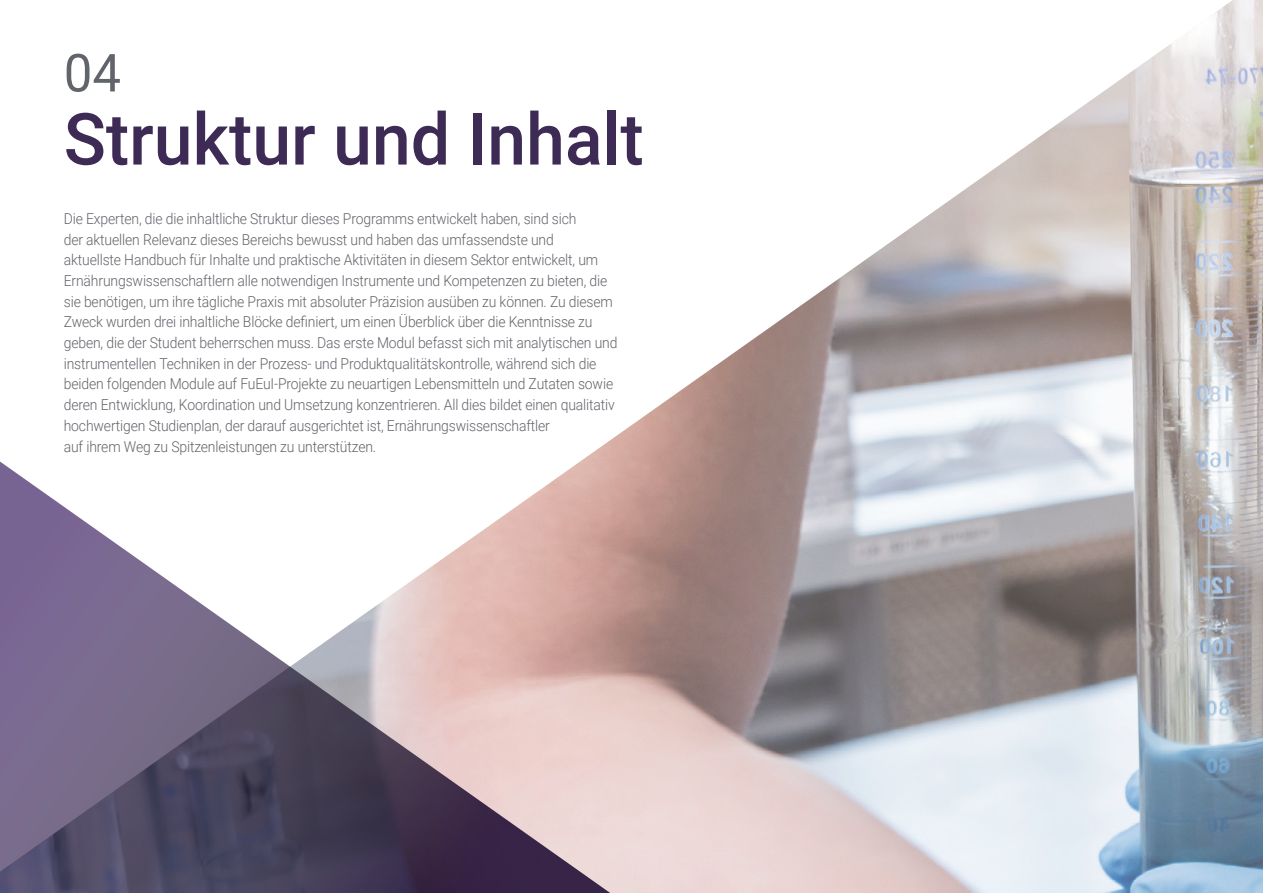
<style>
.page{position:relative;width:1263px;height:893px;background:#fff}
.page>*{position:absolute;margin:0;border:0;box-sizing:border-box;transform-origin:0 0}
.t1{font:500 72px "Roboto";color:#3d2b56}
.t2{font:52.5px "Roboto";color:#61646a}
.t3{font:300 15px/20.7px "Roboto";letter-spacing:-.01em;color:#61646a;scale:.93 1}
</style>
<div class="page">
<img style="left:602px;top:0;width:661px;height:893px">
<svg style="left:0;top:446px;width:640px;height:447px"></svg>
<h2 class="t2" style="left:64px;top:36px;width:59px">04</h2>
<h1 class="t1" style="left:64px;top:89px;width:581px">Struktur und Inhalt</h1>
<p class="t3" style="left:64px;top:208px;width:597px">Die Experten, die die inhaltliche Struktur dieses Programms entwickelt haben, sind sich<br>der aktuellen Relevanz dieses Bereichs bewusst und haben das umfassendste und<br>aktuellste Handbuch für Inhalte und praktische Aktivitäten in diesem Sektor entwickelt, um Ernährungswissenschaftlern alle notwendigen Instrumente und Kompetenzen zu bieten, die sie benötigen, um ihre tägliche Praxis mit absoluter Präzision ausüben zu können. Zu diesem Zweck wurden drei inhaltliche Blöcke definiert, um einen Überblick über die Kenntnisse zu geben, die der Student beherrschen muss. Das erste Modul befasst sich mit analytischen und instrumentellen Techniken in der Prozess- und Produktqualitätskontrolle, während sich die beiden folgenden Module auf FuEuI-Projekte zu neuartigen Lebensmitteln und Zutaten sowie deren Entwicklung, Koordination und Umsetzung konzentrieren. All dies bildet einen qualitativ hochwertigen Studienplan, der darauf ausgerichtet ist, Ernährungswissenschaftler<br>auf ihrem Weg zu Spitzenleistungen zu unterstützen.</p>
</div>
